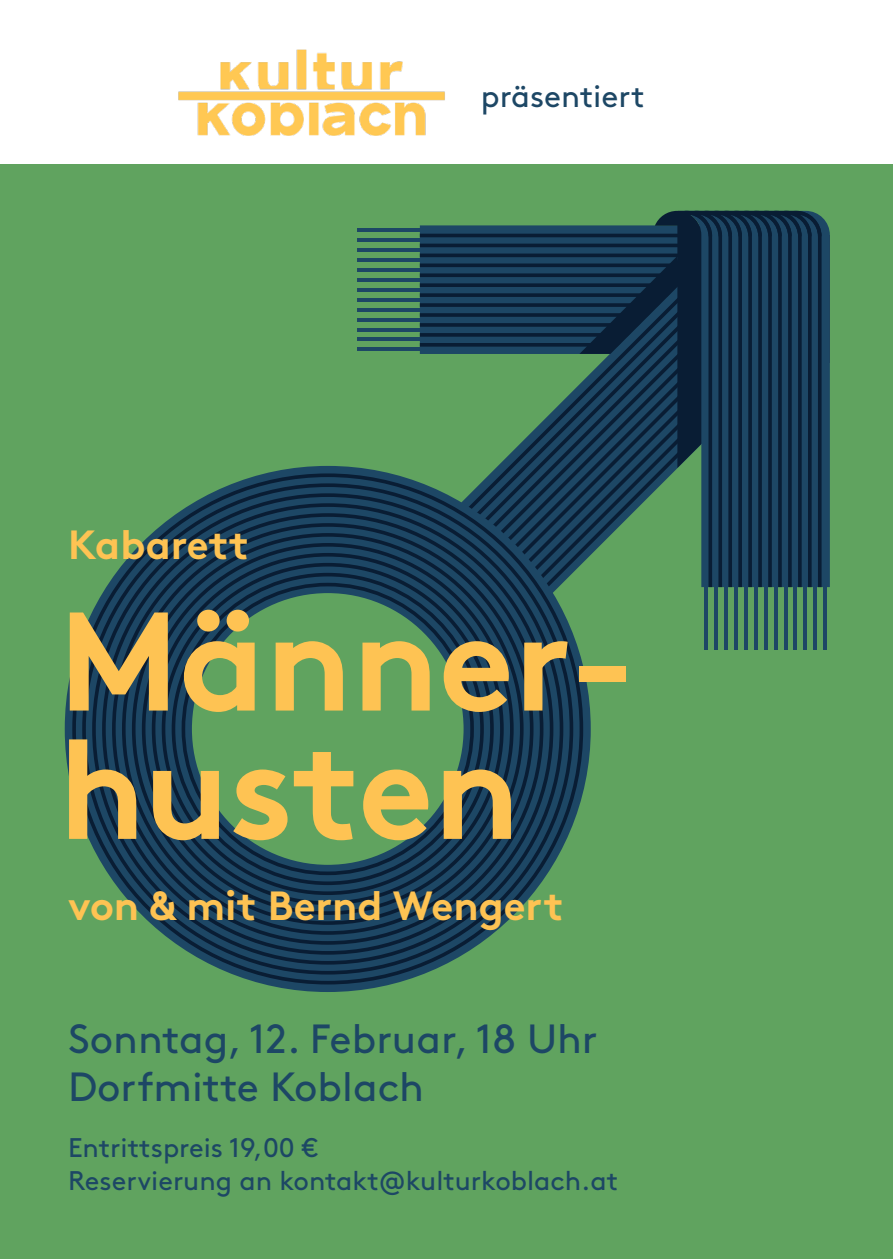
<style>
.page{position:relative;width:893px;height:1259px;background:#fff}
.page>*{position:absolute;margin:0;border:0;box-sizing:border-box;transform-origin:0 0}
.t1{font:700 140.1px/128.4px "Brown";color:#fec353}
.t2{font:40.8px/47.7px "Brown";color:#1d4765}
.t3{font:700 40.8px "Brown";color:#fec353}
.t4{font:31.2px "Brown";color:#1d4765}
.t5{font:27px/32.4px "Brown";color:#1d4765}
</style>
<div class="page">
<div style="left:0;top:165px;width:893px;height:1094px;background:#60a35f"></div>
<hr style="left:704px;top:587px;width:4px;height:62px;background:#1d4765">
<hr style="left:358px;top:228px;width:62px;height:4px;background:#1d4765">
<hr style="left:714px;top:587px;width:4px;height:62px;background:#1d4765">
<hr style="left:358px;top:238px;width:62px;height:4px;background:#1d4765">
<hr style="left:724px;top:587px;width:4px;height:62px;background:#1d4765">
<hr style="left:358px;top:248px;width:62px;height:4px;background:#1d4765">
<hr style="left:734px;top:587px;width:4px;height:62px;background:#1d4765">
<hr style="left:358px;top:258px;width:62px;height:4px;background:#1d4765">
<hr style="left:744px;top:587px;width:4px;height:62px;background:#1d4765">
<hr style="left:358px;top:268px;width:62px;height:4px;background:#1d4765">
<hr style="left:754px;top:587px;width:4px;height:62px;background:#1d4765">
<hr style="left:358px;top:278px;width:62px;height:4px;background:#1d4765">
<hr style="left:764px;top:587px;width:3px;height:62px;background:#1d4765">
<hr style="left:358px;top:288px;width:62px;height:4px;background:#1d4765">
<hr style="left:774px;top:587px;width:3px;height:62px;background:#1d4765">
<hr style="left:358px;top:298px;width:62px;height:3px;background:#1d4765">
<svg style="left:784px;top:591px;width:3px;height:58px"></svg>
<hr style="left:358px;top:308px;width:62px;height:3px;background:#1d4765">
<hr style="left:793px;top:587px;width:4px;height:62px;background:#1d4765">
<hr style="left:358px;top:318px;width:62px;height:3px;background:#1d4765">
<hr style="left:803px;top:587px;width:4px;height:62px;background:#1d4765">
<svg style="left:358px;top:328px;width:58px;height:3px"></svg>
<hr style="left:813px;top:587px;width:4px;height:62px;background:#1d4765">
<hr style="left:358px;top:337px;width:62px;height:4px;background:#1d4765">
<hr style="left:823px;top:587px;width:4px;height:62px;background:#1d4765">
<hr style="left:358px;top:347px;width:62px;height:4px;background:#1d4765">
<svg style="left:823px;top:218px;width:7px;height:369px;fill:#1d4765"></svg>
<div style="left:65px;top:466px;width:526px;height:526px;border:127px solid #1d4765;border-radius:50%"></div>
<svg style="left:416px;top:210px;width:407px;height:381px"></svg>
<img style="left:178px;top:49px;width:267px;height:87px">
<h2 class="t3" style="left:68px;top:512px;width:183px">Kabarett</h2>
<p class="t4" style="left:481px;top:72px;width:165px">präsentiert</p>
<h1 class="t1" style="left:59px;top:582px;width:578px">Männer&shy;husten</h1>
<h2 class="t3" style="left:68px;top:872px;width:497px">von &amp; mit Bernd Wengert</h2>
<h2 class="t2" style="left:68px;top:1012px;width:531px">Sonntag, 12. Februar, 18 Uhr<br>Dorfmitte Koblach</h2>
<p class="t5" style="left:68px;top:1129px;width:551px">Entrittspreis 19,00 €<br>Reservierung an kontakt@kulturkoblach.at</p>
</div>
